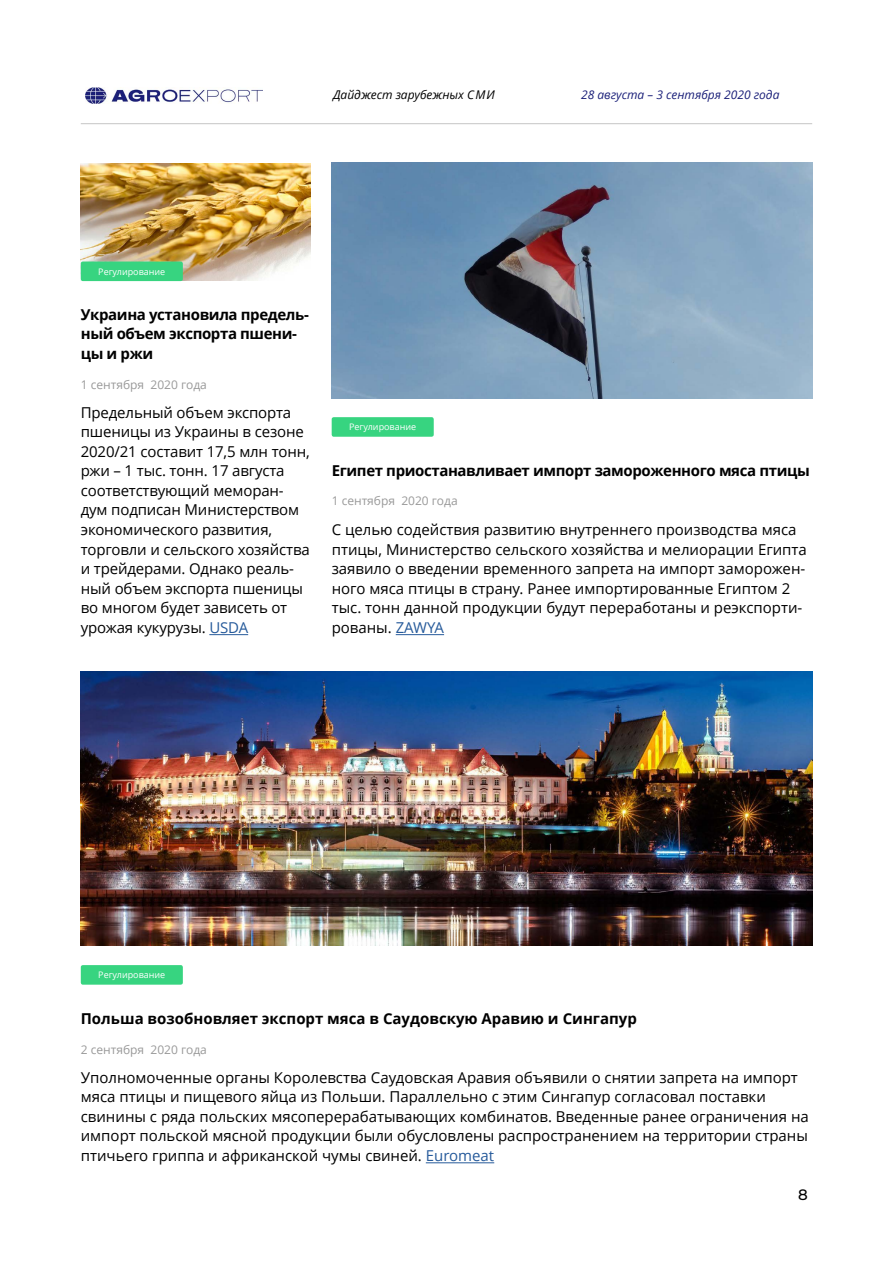
<style>
.page{position:relative;width:893px;height:1263px;background:#fff}
.page>*{position:absolute;margin:0;border:0;box-sizing:border-box;transform-origin:0 0}
.t1{font:15px/19.5px "Open Sans";color:#000}
.t2{font:700 15px/19.5px "Open Sans";letter-spacing:-.025em;color:#000}
.t3{font:700 15px "Open Sans";color:#000}
.t4{font:500 15px "Montserrat";color:#000}
.t5{font:12px "Open Sans";color:#999}
.t6{font:italic 12px "Open Sans";color:#1c217a}
.t7{font:italic 12px "Open Sans";color:#000}
.t8{font:9px "Open Sans";color:#fff}
.s1{color:#275b9b}
</style>
<div class="page">
<img style="left:81px;top:163px;width:229px;height:118px">
<img style="left:85px;top:87px;width:178px;height:17px">
<hr style="left:81px;top:123px;width:731px;height:1px;background:#c5c5c5">
<hr style="left:396px;top:634px;width:48px;height:1px;background:#275b9b">
<div style="left:332px;top:417px;width:102px;height:20px;background:#37d480;border-radius:2px"></div>
<img style="left:332px;top:163px;width:480px;height:235px">
<hr style="left:209px;top:634px;width:39px;height:1px;background:#275b9b">
<div style="left:81px;top:261px;width:102px;height:20px;background:#37d480;border-radius:2px"></div>
<hr style="left:426px;top:1162px;width:68px;height:1px;background:#275b9b">
<div style="left:81px;top:965px;width:102px;height:20px;background:#37d480;border-radius:2px"></div>
<img style="left:81px;top:672px;width:731px;height:274px">
<p class="t7" style="left:333px;top:86px;width:163px">Дайджест зарубежных СМИ</p>
<p class="t6" style="left:581px;top:86px;width:200px">28 августа – 3 сентября 2020 года</p>
<p class="t8" style="left:98px;top:265px;width:69px">Регулирование</p>
<p class="t2" style="left:81px;top:304px;width:230px">Украина установила предель&shy;ный объем экспорта пшени&shy;цы и ржи</p>
<p class="t5" style="left:81px;top:376px;width:128px">1 сентября 2020 года</p>
<p class="t1" style="left:81px;top:402px;width:230px">Предельный объем экспорта пшеницы из Украины в сезоне<br>2020/21 составит 17,5 млн тонн, ржи – 1 тыс. тонн. 17 августа соответствующий меморан&shy;дум подписан Министерством экономического развития, торговли и сельского хозяйства и трейдерами. Однако реаль&shy;ный объем экспорта пшеницы во многом будет зависеть от урожая кукурузы. <span class="s1">USDA</span></p>
<p class="t8" style="left:349px;top:421px;width:69px">Регулирование</p>
<p class="t2" style="left:332px;top:461px;width:480px">Египет приостанавливает импорт замороженного мяса птицы</p>
<p class="t5" style="left:332px;top:492px;width:128px">1 сентября 2020 года</p>
<p class="t1" style="left:332px;top:519px;width:477px">С целью содействия развитию внутреннего производства мяса птицы, Министерство сельского хозяйства и мелиорации Египта заявило о введении временного запрета на импорт заморожен&shy;ного мяса птицы в страну. Ранее импортированные Египтом 2 тыс. тонн данной продукции будут переработаны и реэкспорти&shy;рованы. <span class="s1">ZAWYA</span></p>
<p class="t8" style="left:98px;top:969px;width:69px">Регулирование</p>
<p class="t3" style="left:81px;top:1008px;width:558px">Польша возобновляет экспорт мяса в Саудовскую Аравию и Сингапур</p>
<p class="t5" style="left:81px;top:1041px;width:128px">2 сентября 2020 года</p>
<p class="t1" style="left:81px;top:1067px;width:730px">Уполномоченные органы Королевства Саудовская Аравия объявили о снятии запрета на импорт мяса птицы и пищевого яйца из Польши. Параллельно с этим Сингапур согласовал поставки свинины с ряда польских мясоперерабатывающих комбинатов. Введенные ранее ограничения на импорт польской мясной продукции были обусловлены распространением на территории страны птичьего гриппа и африканской чумы свиней. <span class="s1">Euromeat</span></p>
<p class="t4" style="left:798px;top:1184px;width:11px">8</p>
</div>
